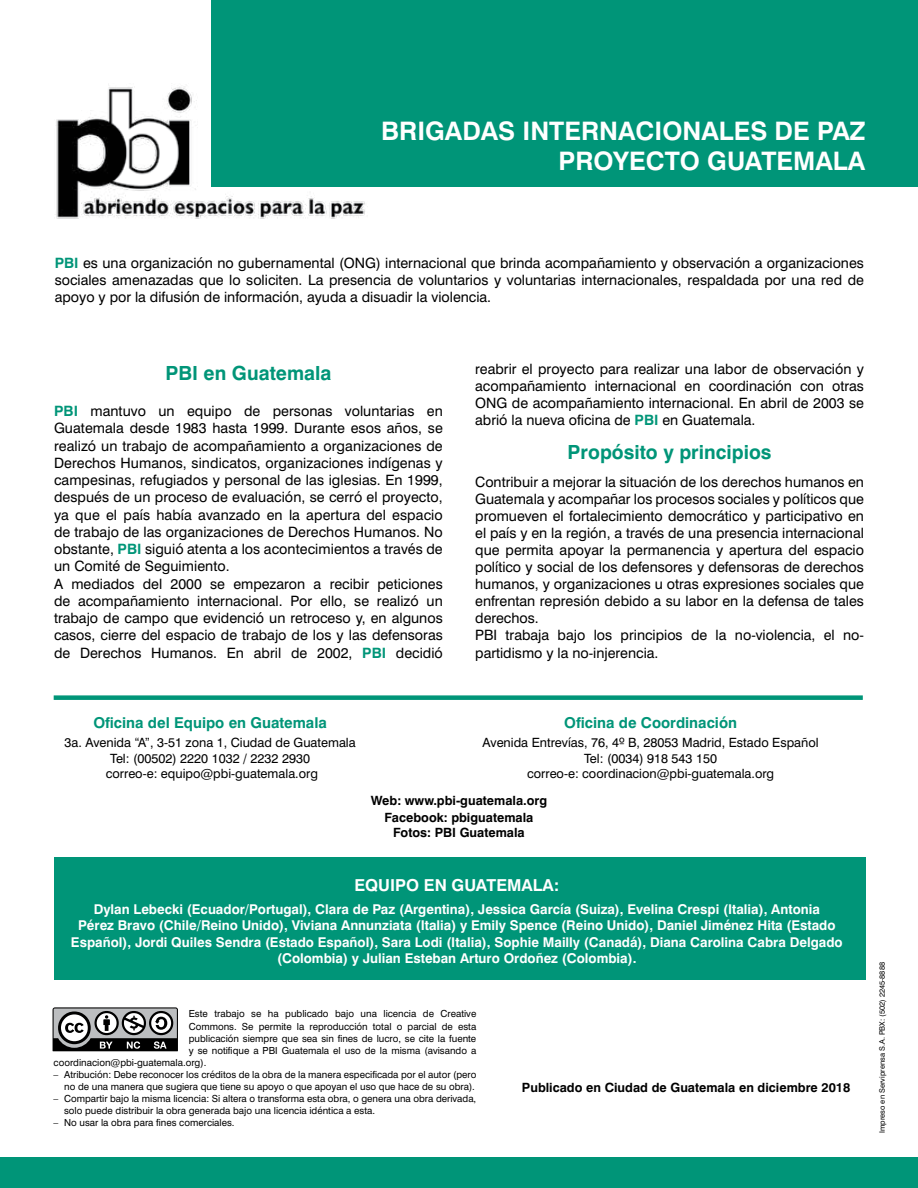
<style>
.page{position:relative;width:918px;height:1188px;background:#fff}
.page>*{position:absolute;margin:0;border:0;box-sizing:border-box;transform-origin:0 0}
.t1{font:700 25.5px/30.6px "Swiss 721 BT";color:#fff;text-align:right}
.t2{font:700 19.5px "Swiss 721 BT";color:#009578}
.t3{font:700 16.5px "Swiss 721 BT";color:#fff}
.t4{font:700 15px "Swiss 721 BT";color:#009578}
.t5{font:14.25px/17.1px "Swiss 721 BT";color:#000}
.t6{font:700 13.5px/16.4px "Swiss 721 BT";color:#fff;text-align:center}
.t7{font:12.75px/15.3px "Swiss 721 BT";color:#000;text-align:center}
.t8{font:700 12.75px/15.3px "Swiss 721 BT";color:#000;text-align:center}
.t9{font:9.75px/12px "Swiss 721 BT";color:#000;text-align:right}
.t10{font:7.5px "Swiss 721 BT";color:#000}
.s1{font-weight:700;color:#009578}
</style>
<div class="page">
<div style="left:0;top:1157px;width:918px;height:31px;background:#009578"></div>
<img style="left:55px;top:86px;width:310px;height:133px">
<div style="left:211px;top:0;width:707px;height:187px;background:#009578"></div>
<svg style="left:54px;top:695px;width:809px;height:5px;background:#199f85"></svg>
<svg style="left:53px;top:1007px;width:125px;height:44px"></svg>
<div style="left:54px;top:857px;width:812px;height:123px;background:#009578"></div>
<h1 class="t1" style="left:381px;top:115px;width:486px">BRIGADAS INTERNACIONALES DE PAZ<br>PROYECTO GUATEMALA</h1>
<p class="t5" style="left:55px;top:254px;width:811px;text-align:justify"><span class="s1">PBI</span> es una organización no gubernamental (ONG) internacional que brinda acompañamiento y observación a organizaciones sociales amenazadas que lo soliciten. La presencia de voluntarios y voluntarias internacionales, respaldada por una red de apoyo y por la difusión de información, ayuda a disuadir la violencia.</p>
<h2 class="t2" style="left:165px;top:361px;width:168px">PBI en Guatemala</h2>
<p class="t5" style="left:54px;top:402px;width:390px"><span class="s1">PBI</span> mantuvo un equipo de personas voluntarias en Guatemala desde 1983 hasta 1999. Durante esos años, se realizó un trabajo de acompañamiento a organizaciones de Derechos Humanos, sindicatos, organizaciones indígenas y campesinas, refugiados y personal de las iglesias. En 1999, después de un proceso de evaluación, se cerró el proyecto, ya que el país había avanzado en la apertura del espacio de trabajo de las organizaciones de Derechos Humanos. No obstante, <span class="s1">PBI</span> siguió atenta a los acontecimientos a través de un Comité de Seguimiento.<br>A mediados del 2000 se empezaron a recibir peticiones de acompañamiento internacional. Por ello, se realizó un trabajo de campo que evidenció un retroceso y, en algunos casos, cierre del espacio de trabajo de los y las defensoras de Derechos Humanos. En abril de 2002, <span class="s1">PBI</span> decidió</p>
<p class="t5" style="left:475px;top:360px;width:390px;text-align:justify">reabrir el proyecto para realizar una labor de observación y acompañamiento internacional en coordinación con otras ONG de acompañamiento internacional. En abril de 2003 se abrió la nueva oficina de <span class="s1">PBI</span> en Guatemala.</p>
<h2 class="t2" style="left:568px;top:440px;width:205px">Propósito y principios</h2>
<p class="t5" style="left:475px;top:473px;width:390px">Contribuir a mejorar la situación de los derechos humanos en Guatemala y acompañar los procesos sociales y políticos que promueven el fortalecimiento democrático y participativo en el país y en la región, a través de una presencia internacional que permita apoyar la permanencia y apertura del espacio político y social de los defensores y defensoras de derechos humanos, y organizaciones u otras expresiones sociales que enfrentan represión debido a su labor en la defensa de tales derechos.<br>PBI trabaja bajo los principios de la no-violencia, el no&shy;partidismo y la no-injerencia.</p>
<p class="t4" style="left:93px;top:713px;width:235px">Oficina del Equipo en Guatemala</p>
<p class="t7" style="left:65px;top:735px;width:293px">3a. Avenida “A”, 3-51 zona 1, Ciudad de Guatemala<br>Tel: (00502) 2220 1032 / 2232 2930<br>correo-e: equipo@pbi-guatemala.org</p>
<p class="t4" style="left:564px;top:713px;width:174px">Oficina de Coordinación</p>
<p class="t7" style="left:483px;top:735px;width:338px">Avenida Entrevías, 76, 4º B, 28053 Madrid, Estado Español<br>Tel: (0034) 918 543 150<br>correo-e: coordinacion@pbi-guatemala.org</p>
<p class="t8" style="left:371px;top:792px;width:178px">Web: www.pbi-guatemala.org</p>
<p class="t8" style="left:385px;top:809px;width:150px">Facebook: pbiguatemala<br>Fotos: PBI Guatemala</p>
<p class="t3" style="left:355px;top:875px;width:206px">EQUIPO EN GUATEMALA:</p>
<p class="t6" style="left:71px;top:901px;width:773px">Dylan Lebecki (Ecuador/Portugal), Clara de Paz (Argentina), Jessica García (Suiza), Evelina Crespi (Italia), Antonia<br>Pérez Bravo (Chile/Reino Unido), Viviana Annunziata (Italia) y Emily Spence (Reino Unido), Daniel Jiménez Hita (Estado Español), Jordi Quiles Sendra (Estado Español), Sara Lodi (Italia), Sophie Mailly (Canadá), Diana Carolina Cabra Delgado (Colombia) y Julian Esteban Arturo Ordoñez (Colombia).</p>
<p class="t9" style="left:189px;top:1008px;width:289px">Este trabajo se ha publicado bajo una licencia de Creative</p>
<p class="t9" style="left:189px;top:1020px;width:289px">Commons. Se permite la reproducción total o parcial de esta</p>
<p class="t9" style="left:189px;top:1032px;width:289px">publicación siempre que sea sin fines de lucro, se cite la fuente</p>
<p class="t9" style="left:189px;top:1044px;width:289px">y se notifique a PBI Guatemala el uso de la misma (avisando a</p>
<p class="t9" style="left:54px;top:1056px;width:154px">coordinacion@pbi-guatemala.org).</p>
<p class="t9" style="left:54px;top:1068px;width:424px">– Atribución: Debe reconocer los créditos de la obra de la manera especificada por el autor (pero no de una manera que sugiera que tiene su apoyo o que apoyan el uso que hace de su obra).</p>
<p class="t9" style="left:64px;top:1092px;width:414px;text-align:left;text-indent:-11px">– Compartir bajo la misma licencia: Si altera o transforma esta obra, o genera una obra derivada, solo puede distribuir la obra generada bajo una licencia idéntica a esta.</p>
<p class="t9" style="left:54px;top:1116px;width:183px">– No usar la obra para fines comerciales.</p>
<p class="t8" style="left:522px;top:1080px;width:330px">Publicado en Ciudad de Guatemala en diciembre 2018</p>
<p class="t10" style="left:878px;top:1133px;width:172px;rotate:-90deg">Impreso en Serviprensa S.A. PBX: (502) 2245-8888</p>
</div>
